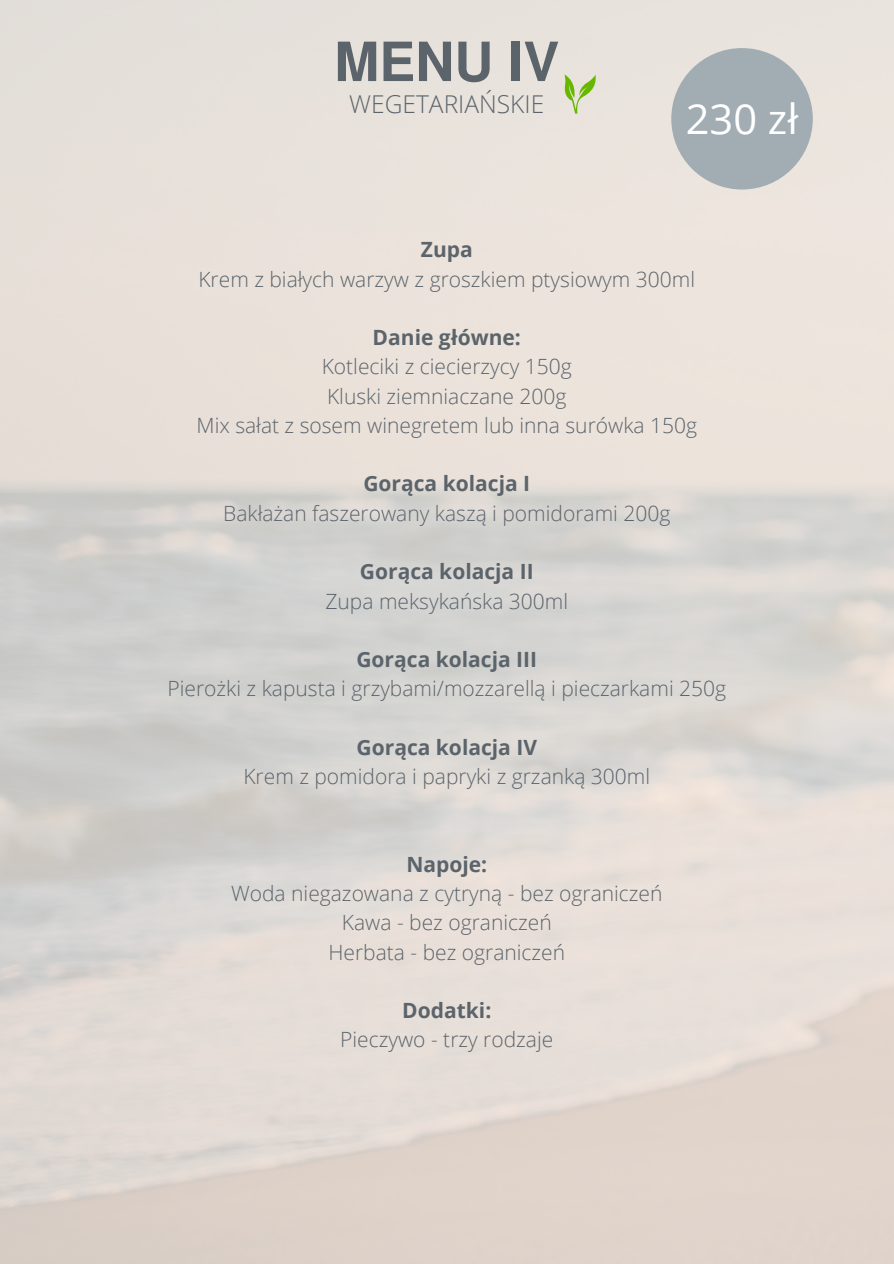
<style>
.page{position:relative;width:894px;height:1264px;background:#fff}
.page>*{position:absolute;margin:0;border:0;box-sizing:border-box;transform-origin:0 0}
.t1{font:700 54px "Ouhod";color:#5c646b}
.t2{font:41.55px "Open Sans";color:#fff}
.t3{font:300 24.6px "Open Sans";color:#5c646b}
.t4{font:300 21px "Open Sans";color:#5c646b}
.t5{font:700 21px "Open Sans";color:#5c646b}
</style>
<div class="page">
<div style="left:671px;top:48px;width:141px;height:141px;background:#a1adb3;border-radius:50%"></div>
<svg style="left:562px;top:74px;width:35px;height:40px"></svg>
<p class="t1" style="left:334px;top:18px;width:226px">MENU IV</p>
<p class="t3" style="left:349px;top:87px;width:196px">WEGETARIAŃSKIE</p>
<p class="t2" style="left:685px;top:89px;width:114px">230 zł</p>
<h1 class="t5" style="left:420px;top:235px;width:53px">Zupa</h1>
<h3 class="t4" style="left:198px;top:264px;width:498px">Krem z białych warzyw z groszkiem ptysiowym 300ml</h3>
<p class="t5" style="left:372px;top:323px;width:150px">Danie główne:</p>
<h2 class="t4" style="left:321px;top:352px;width:251px">Kotleciki z ciecierzycy 150g</h2>
<p class="t4" style="left:327px;top:381px;width:241px">Kluski ziemniaczane 200g</p>
<p class="t4" style="left:196px;top:410px;width:502px">Mix sałat z sosem winegretem lub inna surówka 150g</p>
<p class="t5" style="left:363px;top:469px;width:168px">Gorąca kolacja I</p>
<p class="t4" style="left:223px;top:498px;width:448px">Bakłażan faszerowany kaszą i pomidorami 200g</p>
<p class="t5" style="left:360px;top:557px;width:175px">Gorąca kolacja II</p>
<p class="t4" style="left:325px;top:586px;width:244px">Zupa meksykańska 300ml</p>
<p class="t5" style="left:356px;top:644px;width:182px">Gorąca kolacja III</p>
<p class="t4" style="left:167px;top:674px;width:560px">Pierożki z kapusta i grzybami/mozzarellą i pieczarkami 250g</p>
<p class="t5" style="left:356px;top:732px;width:182px">Gorąca kolacja IV</p>
<p class="t4" style="left:243px;top:761px;width:408px">Krem z pomidora i papryki z grzanką 300ml</p>
<p class="t5" style="left:406px;top:849px;width:82px">Napoje:</p>
<p class="t4" style="left:231px;top:878px;width:433px">Woda niegazowana z cytryną - bez ograniczeń</p>
<p class="t4" style="left:342px;top:908px;width:211px">Kawa - bez ograniczeń</p>
<p class="t4" style="left:328px;top:937px;width:238px">Herbata - bez ograniczeń</p>
<p class="t5" style="left:402px;top:995px;width:91px">Dodatki:</p>
<p class="t4" style="left:340px;top:1025px;width:214px">Pieczywo - trzy rodzaje</p>
</div>
